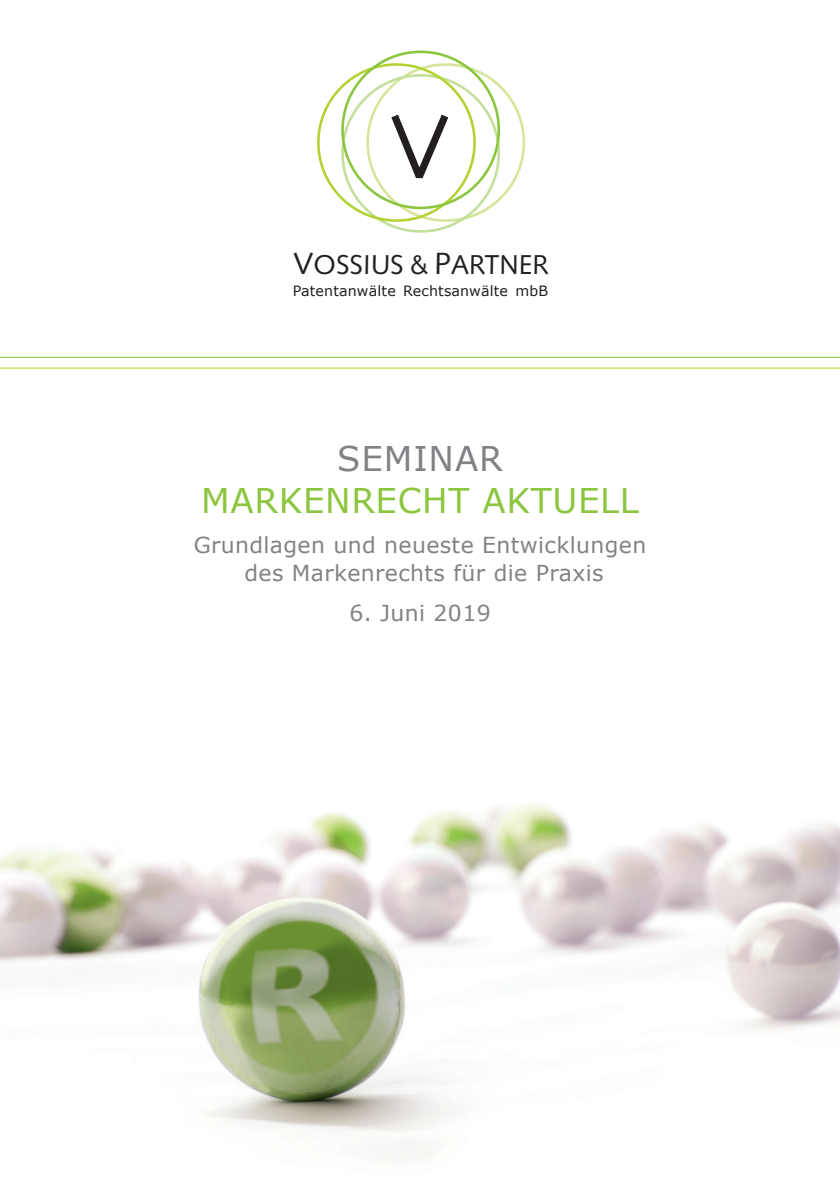
<style>
.page{position:relative;width:840px;height:1191px;background:#fff}
.page>*{position:absolute;margin:0;border:0;box-sizing:border-box;transform-origin:0 0}
.t1{font:34px/42px "Verdana";letter-spacing:.02em;color:#8bc63e;text-align:center}
.t2{font:27.4px "Humanist 531 BT Roman A";color:#231f20}
.t3{font:22px/28px "Verdana";letter-spacing:.015em;color:#808285;text-align:center}
.t4{font:14.2px "Verdana";letter-spacing:.01em;color:#231f20}
.s1{font-size:30.8px}
.s2{color:#808285}
</style>
<div class="page">
<hr style="left:0;top:357px;width:839px;height:1px;background:#8bc63e">
<hr style="left:0;top:367px;width:839px;height:2px;background:#b3d234">
<div style="left:366px;top:63px;width:159px;height:159px;border:3px solid #d6e599;border-radius:50%"></div>
<div style="left:317px;top:63px;width:158px;height:159px;border:3px solid #b3d234;border-radius:50%"></div>
<div style="left:341px;top:51px;width:159px;height:158px;border:3px solid #8bc63e;border-radius:50%"></div>
<svg style="left:386px;top:114px;width:63px;height:81px"></svg>
<img style="left:0;top:804px;width:839px;height:355px">
<p class="t2" style="left:293px;top:247px;width:257px"><span class="s1">V</span>OSSIUS &amp; <span class="s1">P</span>ARTNER</p>
<p class="t4" style="left:293px;top:281px;width:256px">Patentanwälte Rechtsanwälte mbB</p>
<p class="t1" style="left:201px;top:437px;width:438px"><span class="s2">SEMINAR<br></span>MARKENRECHT AKTUELL</p>
<p class="t3" style="left:194px;top:531px;width:454px">Grundlagen und neueste Entwicklungen des Markenrechts für die Praxis</p>
<p class="t3" style="left:349px;top:599px;width:143px">6. Juni 2019</p>
</div>
